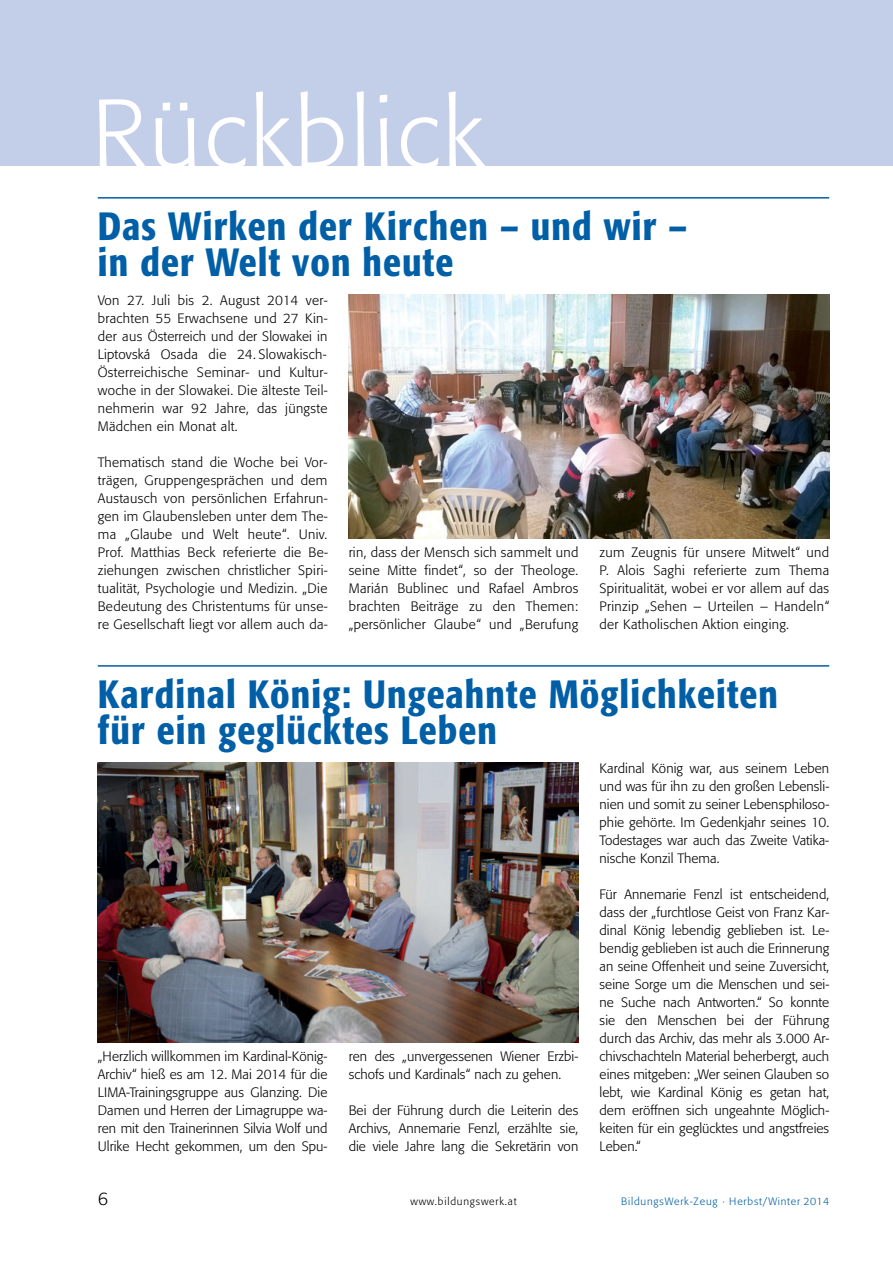
<style>
.page{position:relative;width:893px;height:1263px;background:#fff}
.page>*{position:absolute;margin:0;border:0;box-sizing:border-box;transform-origin:0 0}
.t1{font:300 96px "Formata";letter-spacing:.035em;color:#fff}
.t2{font:500 condensed 39px/36px "Formata";letter-spacing:.03em;color:#005fa6}
.t3{font:300 18px "Formata";color:#000}
.t4{font:300 13.5px/18px "Formata";letter-spacing:.005em;color:#000;text-align:justify}
.t5{font:300 10.5px "Formata";letter-spacing:.08em;color:#005fa6}
.t6{font:300 10.5px "Formata";letter-spacing:.08em;color:#000}
</style>
<div class="page">
<div style="left:0;top:0;width:893px;height:166px;background:#c3cee8"></div>
<hr style="left:98px;top:197px;width:731px;height:2px;background:#005fa6">
<hr style="left:98px;top:665px;width:731px;height:2px;background:#005fa6">
<img style="left:349px;top:294px;width:480px;height:245px">
<img style="left:98px;top:762px;width:480px;height:281px">
<h1 class="t1" style="left:92px;top:93px;width:394px">Rückblick</h1>
<h2 class="t2" style="left:98px;top:212px;width:591px">Das Wirken der Kirchen – und wir – in der Welt von heute</h2>
<p class="t4" style="left:98px;top:292px;width:231px">Von 27. Juli bis 2. August 2014 ver&shy;brachten 55 Erwachsene und 27 Kin&shy;der aus Österreich und der Slowakei in Liptovská Osada die 24. Slowakisch-Österreichische Seminar- und Kultur&shy;woche in der Slowakei. Die älteste Teil&shy;nehmerin war 92 Jahre, das jüngste Mädchen ein Monat alt.</p>
<p class="t4" style="left:98px;top:454px;width:232px">Thematisch stand die Woche bei Vor&shy;trägen, Gruppengesprächen und dem Austausch von persönlichen Erfahrun&shy;gen im Glaubensleben unter dem The&shy;ma „Glaube und Welt heute“. Univ.<br>Prof. Matthias Beck referierte die Be&shy;ziehungen zwischen christlicher Spiri&shy;tualität, Psychologie und Medizin. „Die Bedeutung des Christentums für unse&shy;re Gesellschaft liegt vor allem auch da-</p>
<p class="t4" style="left:349px;top:544px;width:231px">rin, dass der Mensch sich sammelt und seine Mitte findet“, so der Theologe.<br>Marián Bublinec und Rafael Ambros brachten Beiträge zu den Themen: „persönlicher Glaube“ und „Berufung</p>
<p class="t4" style="left:600px;top:544px;width:231px">zum Zeugnis für unsere Mitwelt“ und P. Alois Saghi referierte zum Thema Spiritualität, wobei er vor allem auf das Prinzip „Sehen – Urteilen – Handeln“ der Katholischen Aktion einging.</p>
<h2 class="t2" style="left:98px;top:680px;width:682px">Kardinal König: Ungeahnte Möglichkeiten für ein geglücktes Leben</h2>
<p class="t4" style="left:98px;top:1048px;width:231px">„Herzlich willkommen im Kardinal-König-Archiv“ hieß es am 12. Mai 2014 für die LIMA-Trainingsgruppe aus Glanzing. Die Damen und Herren der Limagruppe wa&shy;ren mit den Trainerinnen Silvia Wolf und Ulrike Hecht gekommen, um den Spu-</p>
<p class="t4" style="left:349px;top:1048px;width:231px">ren des „unvergessenen Wiener Erzbi&shy;schofs und Kardinals“ nach zu gehen.</p>
<p class="t4" style="left:349px;top:1102px;width:231px">Bei der Führung durch die Leiterin des Archivs, Annemarie Fenzl, erzählte sie, die viele Jahre lang die Sekretärin von</p>
<p class="t4" style="left:600px;top:760px;width:231px">Kardinal König war, aus seinem Leben und was für ihn zu den großen Lebensli&shy;nien und somit zu seiner Lebensphiloso&shy;phie gehörte. Im Gedenkjahr seines 10.<br>Todestages war auch das Zweite Vatika&shy;nische Konzil Thema.</p>
<p class="t4" style="left:600px;top:886px;width:231px">Für Annemarie Fenzl ist entscheidend, dass der „furchtlose Geist von Franz Kar&shy;dinal König lebendig geblieben ist. Le&shy;bendig geblieben ist auch die Erinnerung an seine Offenheit und seine Zuversicht, seine Sorge um die Menschen und sei&shy;ne Suche nach Antworten.“ So konnte sie den Menschen bei der Führung durch das Archiv, das mehr als 3.000 Ar&shy;chivschachteln Material beherbergt, auch eines mitgeben: „Wer seinen Glauben so lebt, wie Kardinal König es getan hat, dem eröffnen sich ungeahnte Möglich&shy;keiten für ein geglücktes und angstfreies Leben.“</p>
<h3 class="t3" style="left:98px;top:1191px;width:12px">6</h3>
<p class="t6" style="left:410px;top:1197px;width:108px">www.bildungswerk.at</p>
<p class="t5" style="left:621px;top:1197px;width:210px">BildungsWerk-Zeug · Herbst/Winter 2014</p>
</div>
